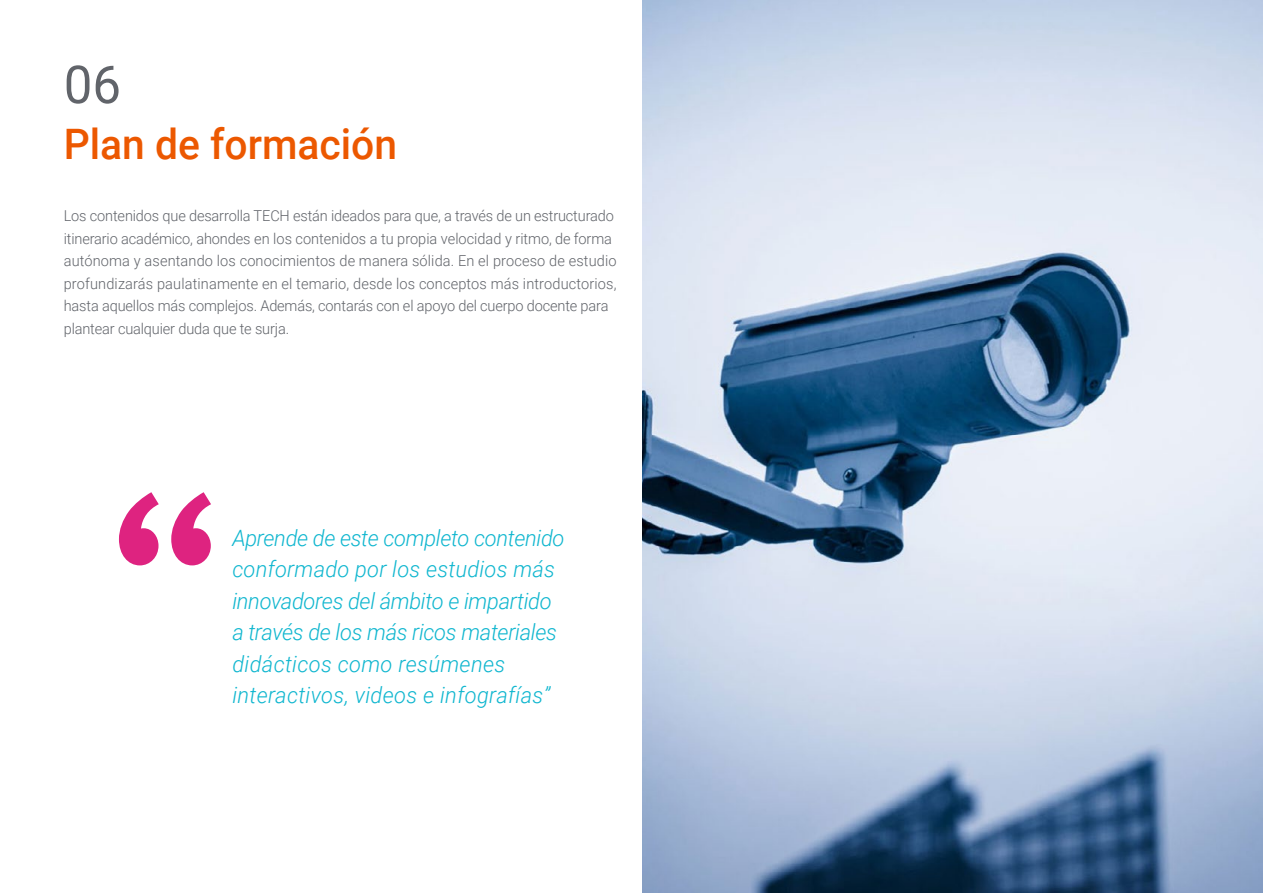
<style>
.page{position:relative;width:1263px;height:893px;background:#fff}
.page>*{position:absolute;margin:0;border:0;box-sizing:border-box;transform-origin:0 0}
.t1{font:52.5px "Roboto";color:#61646a}
.t2{font:500 42px "Roboto";color:#ec5800}
.t3{font:italic 300 22.5px/31.5px "Roboto";letter-spacing:-.015em;color:#0fb6cf}
.t4{font:300 15px/22.5px "Roboto";letter-spacing:-.01em;color:#61646a}
</style>
<div class="page">
<svg style="left:119px;top:492px;width:92px;height:73px"></svg>
<img style="left:642px;top:0;width:621px;height:893px">
<h1 class="t1" style="left:64px;top:48px;width:59px">06</h1>
<h2 class="t2" style="left:64px;top:115px;width:335px">Plan de formación</h2>
<p class="t4" style="left:64px;top:204px;width:554px">Los contenidos que desarrolla TECH están ideados para que, a través de un estructurado itinerario académico, ahondes en los contenidos a tu propia velocidad y ritmo, de forma autónoma y asentando los conocimientos de manera sólida. En el proceso de estudio profundizarás paulatinamente en el temario, desde los conceptos más introductorios, hasta aquellos más complejos. Además, contarás con el apoyo del cuerpo docente para plantear cualquier duda que te surja.</p>
<h3 class="t3" style="left:232px;top:521px;width:334px">Aprende de este completo contenido conformado por los estudios más innovadores del ámbito e impartido a través de los más ricos materiales didácticos como resúmenes interactivos, videos e infografías”</h3>
</div>
